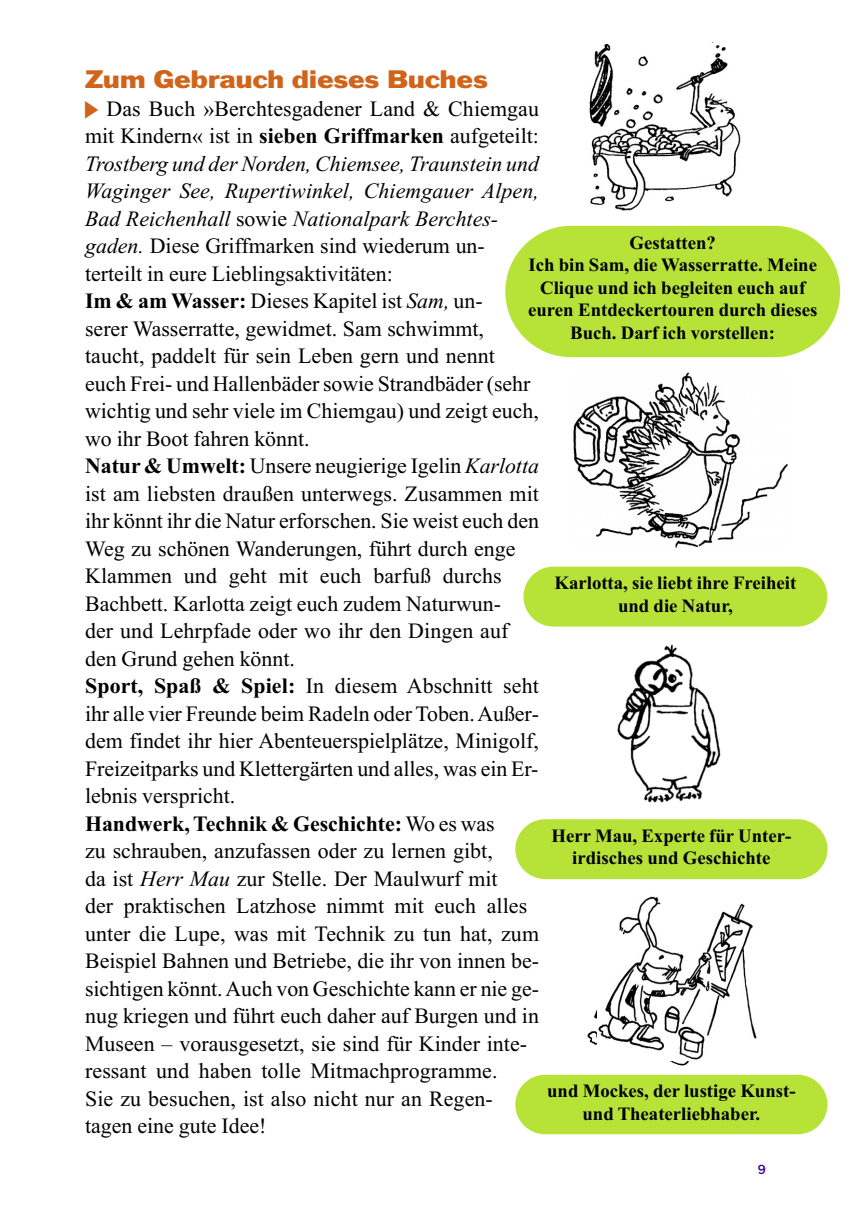
<style>
.page{position:relative;width:851px;height:1219px;background:#fff}
.page>*{position:absolute;margin:0;border:0;box-sizing:border-box;transform-origin:0 0}
.t1{font:expanded 25px "Franklin ATFBQ";color:#cf641a}
.t2{font:22px/27.5px "Times New Roman";color:#000}
.t3{font:700 18.75px/22.5px "Times New Roman";color:#000;text-align:center}
.t4{font:500 13.75px "ITC Franklin Gothic Std";color:#41008b}
.s1{font-weight:700}
.s2{font-style:italic}
</style>
<div class="page">
<img style="left:573px;top:372px;width:214px;height:176px">
<img style="left:617px;top:644px;width:104px;height:159px">
<img style="left:587px;top:1009px;width:102px;height:57px">
<div style="left:505px;top:226px;width:335px;height:131px;background:#b7e338;border-radius:66px"></div>
<div style="left:523px;top:567px;width:304px;height:60px;background:#b7e338;border-radius:30px"></div>
<div style="left:515px;top:819px;width:312px;height:60px;background:#b7e338;border-radius:30px"></div>
<div style="left:515px;top:1075px;width:312px;height:59px;background:#b7e338;border-radius:30px"></div>
<img style="left:589px;top:43px;width:152px;height:168px">
<img style="left:597px;top:896px;width:160px;height:165px">
<p class="t1" style="left:85px;top:71px;width:404px">Zum Gebrauch dieses Buches</p>
<p class="t2" style="left:85px;top:97px;width:455px"><sub>≥</sub>Das Buch »Berchtesgadener Land &amp; Chiemgau mit Kindern« ist in <span class="s1">sieben Griffmarken</span> aufgeteilt:<br><span class="s2">Trostberg und der Norden, Chiemsee, Traunstein und Waginger See, Rupertiwinkel, Chiemgauer Alpen, Bad Reichenhall</span> sowie <span class="s2">Nationalpark Berchtes&shy;gaden.</span> Diese Griffmarken sind wiederum un&shy;terteilt in eure Lieblingsaktivitäten:<br><span class="s1">Im &amp; am Wasser:</span> Dieses Kapitel ist <span class="s2">Sam,</span> un-<br>serer Wasserratte, gewidmet. Sam schwimmt, taucht, paddelt für sein Leben gern und nennt euch Frei- und Hallenbäder sowie Strandbäder (sehr wichtig und sehr viele im Chiemgau) und zeigt euch, wo ihr Boot fahren könnt.<br><span class="s1">Natur &amp; Umwelt:</span> Unsere neugierige Igelin <span class="s2">Karlotta </span>ist am liebsten draußen unterwegs. Zusammen mit ihr könnt ihr die Natur erforschen. Sie weist euch den Weg zu schönen Wanderungen, führt durch enge Klammen und geht mit euch barfuß durchs Bachbett. Karlotta zeigt euch zudem Naturwun-<br>der und Lehrpfade oder wo ihr den Dingen auf den Grund gehen könnt.<br><span class="s1">Sport, Spaß &amp; Spiel:</span> In diesem Abschnitt seht ihr alle vier Freunde beim Radeln oder Toben. Außer - dem findet ihr hier Abenteuerspielplätze, Minigolf, Freizeitparks und Klettergärten und alles, was ein Er&shy;lebnis verspricht.<br><span class="s1">Handwerk, Technik &amp; Geschichte:</span> Wo es was<br>zu schrauben, anzufassen oder zu lernen gibt,<br>da ist <span class="s2">Herr Mau</span> zur Stelle. Der Maulwurf mit<br>der praktischen Latzhose nimmt mit euch alles unter die Lupe, was mit Technik zu tun hat, zum Beispiel Bahnen und Betriebe, die ihr von innen be&shy;sichtigen könnt. Auch von Geschichte kann er nie ge&shy;nug kriegen und führt euch daher auf Burgen und in Museen – vorausgesetzt, sie sind für Kinder inte&shy;ressant und haben tolle Mitmachprogramme.<br>Sie zu besuchen, ist also nicht nur an Regen - tagen eine gute Idee!</p>
<p class="t3" style="left:528px;top:233px;width:291px">Gestatten?<br>Ich bin Sam, die Wasser ratte. Meine<br>Clique und ich begleiten euch auf euren Entdeckertouren durch dieses<br>Buch. Darf ich vorstellen:</p>
<p class="t3" style="left:554px;top:574px;width:243px">Karlotta, sie liebt ihre Freiheit und die Natur,</p>
<p class="t3" style="left:551px;top:826px;width:241px">Herr Mau, Experte für Unter&shy;irdisches und Geschichte</p>
<p class="t3" style="left:547px;top:1082px;width:250px">und Mockes, der lustige Kunst&shy;und Theaterliebhaber.</p>
<p class="t4" style="left:757px;top:1165px;width:10px">9</p>
</div>
